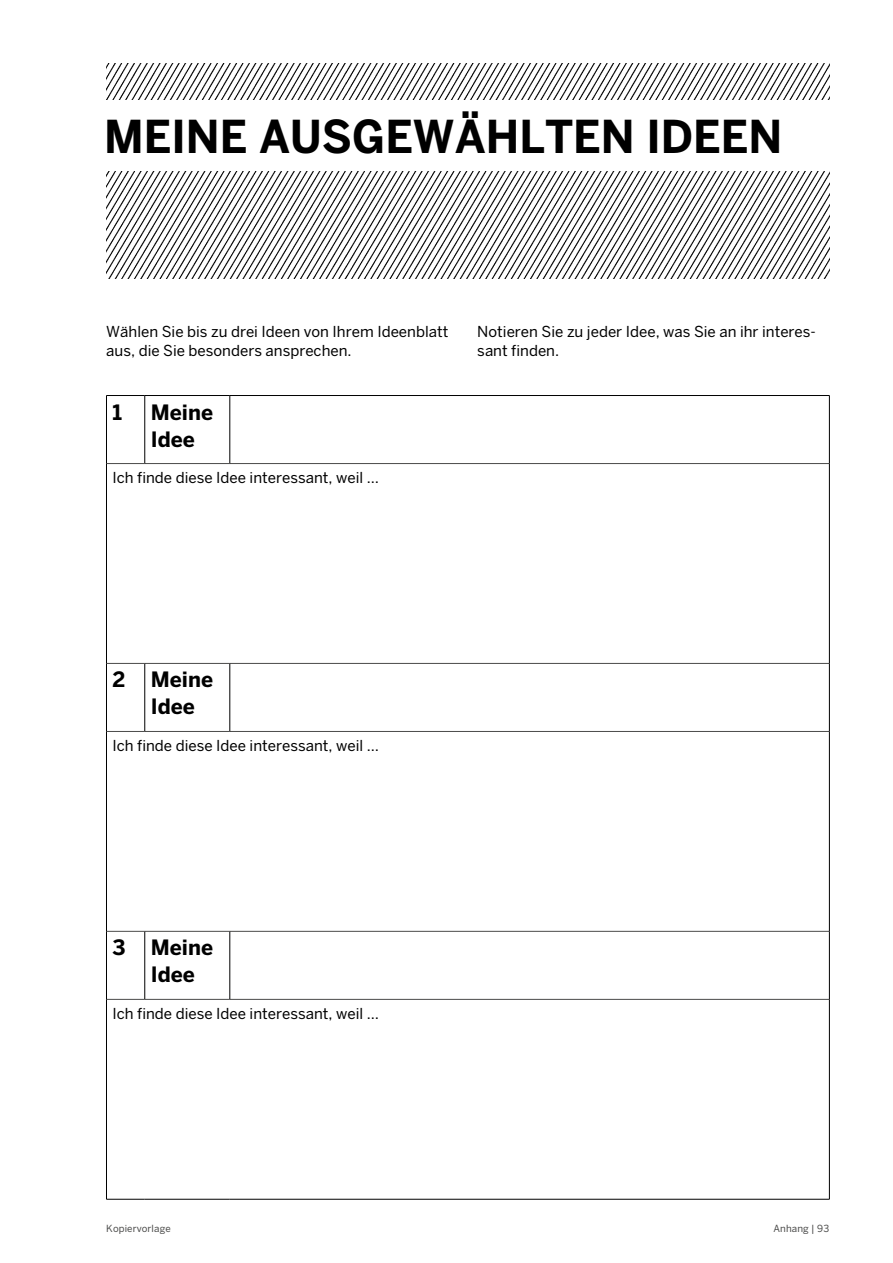
<style>
.page{position:relative;width:893px;height:1263px;background:#fff}
.page>*{position:absolute;margin:0;border:0;box-sizing:border-box;transform-origin:0 0}
.t1{font:700 45px "Benton Sans";color:#000}
.t2{font:700 21px/27px "Benton Sans";color:#000}
.t3{font:15px/19.5px "Benton Sans";color:#000}
.t4{font:9.75px "Benton Sans";letter-spacing:.01em;color:#4a4a49}
</style>
<div class="page">
<hr style="left:107px;top:463px;width:38px;height:1px;background:#4a4a49">
<hr style="left:145px;top:463px;width:85px;height:1px;background:#4a4a49">
<hr style="left:230px;top:463px;width:599px;height:1px;background:#4a4a49">
<hr style="left:107px;top:663px;width:38px;height:1px;background:#4a4a49">
<hr style="left:145px;top:663px;width:85px;height:1px;background:#4a4a49">
<hr style="left:230px;top:663px;width:599px;height:1px;background:#4a4a49">
<hr style="left:107px;top:731px;width:38px;height:1px;background:#4a4a49">
<hr style="left:145px;top:731px;width:85px;height:1px;background:#4a4a49">
<hr style="left:230px;top:731px;width:599px;height:1px;background:#4a4a49">
<hr style="left:107px;top:931px;width:38px;height:1px;background:#4a4a49">
<hr style="left:145px;top:931px;width:85px;height:1px;background:#4a4a49">
<hr style="left:230px;top:931px;width:599px;height:1px;background:#4a4a49">
<hr style="left:107px;top:999px;width:38px;height:1px;background:#4a4a49">
<hr style="left:145px;top:999px;width:85px;height:1px;background:#4a4a49">
<hr style="left:230px;top:999px;width:599px;height:1px;background:#4a4a49">
<hr style="left:106px;top:395px;width:39px;height:1px;background:#000">
<hr style="left:106px;top:396px;width:1px;height:67px;background:#000">
<hr style="left:145px;top:395px;width:85px;height:1px;background:#000">
<hr style="left:144px;top:396px;width:1px;height:67px;background:#000">
<hr style="left:230px;top:395px;width:600px;height:1px;background:#000">
<hr style="left:230px;top:396px;width:1px;height:67px;background:#000">
<hr style="left:829px;top:396px;width:1px;height:67px;background:#000">
<hr style="left:106px;top:463px;width:1px;height:200px;background:#000">
<hr style="left:829px;top:463px;width:1px;height:200px;background:#000">
<hr style="left:106px;top:663px;width:1px;height:68px;background:#000">
<hr style="left:144px;top:664px;width:1px;height:67px;background:#000">
<hr style="left:230px;top:664px;width:1px;height:67px;background:#000">
<hr style="left:829px;top:663px;width:1px;height:68px;background:#000">
<hr style="left:106px;top:731px;width:1px;height:200px;background:#000">
<hr style="left:829px;top:731px;width:1px;height:200px;background:#000">
<hr style="left:106px;top:931px;width:1px;height:68px;background:#000">
<hr style="left:144px;top:931px;width:1px;height:68px;background:#000">
<hr style="left:230px;top:931px;width:1px;height:68px;background:#000">
<hr style="left:829px;top:931px;width:1px;height:68px;background:#000">
<hr style="left:106px;top:999px;width:1px;height:200px;background:#000">
<hr style="left:829px;top:999px;width:1px;height:200px;background:#000">
<hr style="left:106px;top:1199px;width:39px;height:1px;background:#000">
<hr style="left:145px;top:1199px;width:85px;height:1px;background:#000">
<hr style="left:230px;top:1199px;width:600px;height:1px;background:#000">
<img style="left:106px;top:64px;width:723px;height:36px">
<img style="left:106px;top:172px;width:723px;height:106px">
<h1 class="t1" style="left:104px;top:109px;width:680px">Meine ausgewählten I deen</h1>
<p class="t3" style="left:106px;top:321px;width:344px">Wählen Sie bis zu drei Ideen von Ihrem Ideenblatt aus, die Sie besonders ansprechen.</p>
<p class="t3" style="left:477px;top:321px;width:340px">Notieren Sie zu jeder Idee, was Sie an ihr interes&shy;sant finden.</p>
<h2 class="t2" style="left:112px;top:398px;width:11px">1</h2>
<h2 class="t2" style="left:151px;top:398px;width:64px">Meine<br>I dee</h2>
<p class="t3" style="left:112px;top:468px;width:268px">Ich finde diese Idee interessant, weil …</p>
<h2 class="t2" style="left:151px;top:666px;width:64px;text-indent:-38px">2 Meine<br>I dee</h2>
<p class="t3" style="left:112px;top:736px;width:268px">Ich finde diese Idee interessant, weil …</p>
<h2 class="t2" style="left:151px;top:934px;width:64px;text-indent:-38px">3 Meine<br>I dee</h2>
<p class="t3" style="left:112px;top:1003px;width:268px">Ich finde diese Idee interessant, weil …</p>
<p class="t4" style="left:106px;top:1223px;width:66px">Kopiervorlage</p>
<p class="t4" style="left:773px;top:1222px;width:57px">Anhang | 93</p>
</div>
